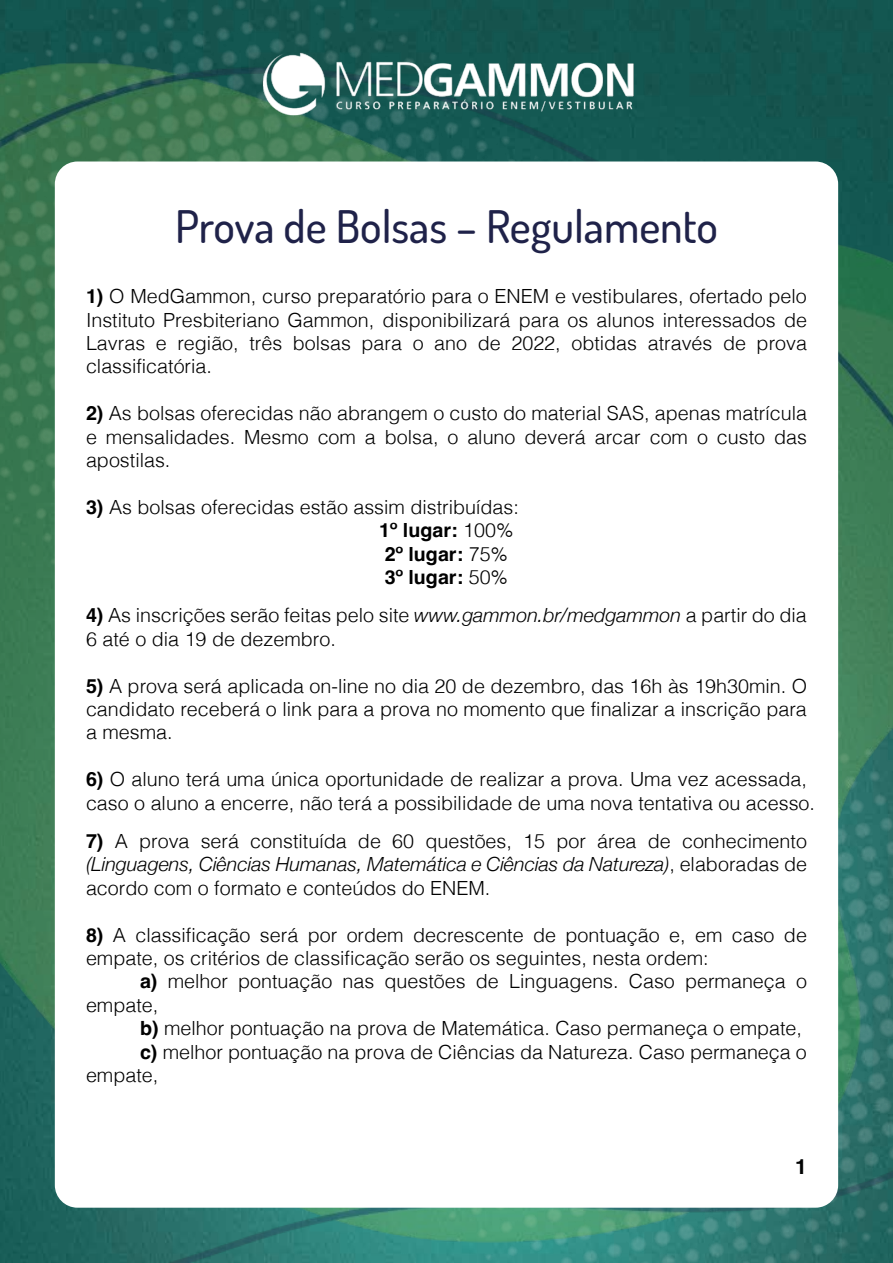
<style>
.page{position:relative;width:893px;height:1263px;background:#14544f}
.page>*{position:absolute;margin:0;border:0;box-sizing:border-box;transform-origin:0 0}
.t1{font:45px "Dosis";color:#1f2249}
.t2{font:700 21px "Helvetica";color:#020303}
.t3{font:300 19.5px/23.4px "Helvetica";color:#010101}
.t4{font:italic 300 19.5px "Helvetica Neue";color:#010101}
.s1{font-weight:700}
.s2{font-family:"Helvetica Neue";font-style:italic}
.s3{font-family:"Helvetica";font-style:normal}
</style>
<div class="page">
<img style="left:0;top:47px;width:893px;height:1216px">
<div style="left:55px;top:161px;width:783px;height:1047px;background:#fff;border-radius:23px"></div>
<img style="left:227px;top:36px;width:439px;height:107px">
<h1 class="t1" style="left:175px;top:196px;width:544px">Prova de Bolsas – Regulamento</h1>
<p class="t3" style="left:86px;top:283px;width:722px;text-align:justify"><span class="s1">1)</span> O MedGammon, curso preparatório para o ENEM e vestibulares, ofertado pelo Instituto Presbiteriano Gammon, disponibilizará para os alunos interessados de Lavras e região, três bolsas para o ano de 2022, obtidas através de prova classificatória.</p>
<p class="t3" style="left:86px;top:400px;width:722px;text-align:justify"><span class="s1">2)</span> As bolsas oferecidas não abrangem o custo do material SAS, apenas matrícula e mensalidades. Mesmo com a bolsa, o aluno deverá arcar com o custo das apostilas.</p>
<p class="t3" style="left:379px;top:494px;width:141px;text-indent:-293px"><span class="s1">3)</span> As bolsas oferecidas estão assim distribuídas:<br><span class="s1">1º lugar:</span> 100%<br><span class="s1">2º lugar:</span> 75%<br><span class="s1">3º lugar:</span> 50%</p>
<p class="t3" style="left:86px;top:602px;width:722px"><span class="s1">4)</span> As inscrições serão feitas pelo site <span class="s2">www.gammon.br/medgammon</span> a partir do dia<br>6 até o dia 19 de dezembro.</p>
<p class="t3" style="left:86px;top:673px;width:723px;text-align:justify"><span class="s1">5)</span> A prova será aplicada on-line no dia 20 de dezembro, das 16h às 19h30min. O candidato receberá o link para a prova no momento que finalizar a inscrição para a mesma.</p>
<p class="t3" style="left:86px;top:766px;width:730px"><span class="s1">6)</span> O aluno terá uma única oportunidade de realizar a prova. Uma vez acessada, caso o aluno a encerre, não terá a possibilidade de uma nova tentativa ou acesso.</p>
<p class="t3" style="left:86px;top:828px;width:722px"><span class="s1">7)</span> A prova será constituída de 60 questões, 15 por área de conhecimento</p>
<p class="t4" style="left:86px;top:849px;width:722px">(Linguagens, Ciências Humanas, Matemática e Ciências da Natureza)<span class="s3">, elaboradas de</span></p>
<p class="t3" style="left:86px;top:875px;width:406px">acordo com o formato e conteúdos do ENEM.</p>
<p class="t3" style="left:86px;top:922px;width:722px"><span class="s1">8)</span> A classificação será por ordem decrescente de pontuação e, em caso de empate, os critérios de classificação serão os seguintes, nesta ordem:</p>
<p class="t3" style="left:86px;top:968px;width:722px;text-indent:54px"><span class="s1">a)</span> melhor pontuação nas questões de Linguagens. Caso permaneça o empate,</p>
<p class="t3" style="left:140px;top:1015px;width:663px"><span class="s1">b)</span> melhor pontuação na prova de Matemática. Caso permaneça o empate,</p>
<p class="t3" style="left:140px;top:1039px;width:668px"><span class="s1">c)</span> melhor pontuação na prova de Ciências da Natureza. Caso permaneça o</p>
<p class="t3" style="left:86px;top:1062px;width:74px">empate,</p>
<p class="t2" style="left:795px;top:1154px;width:13px">1</p>
</div>
